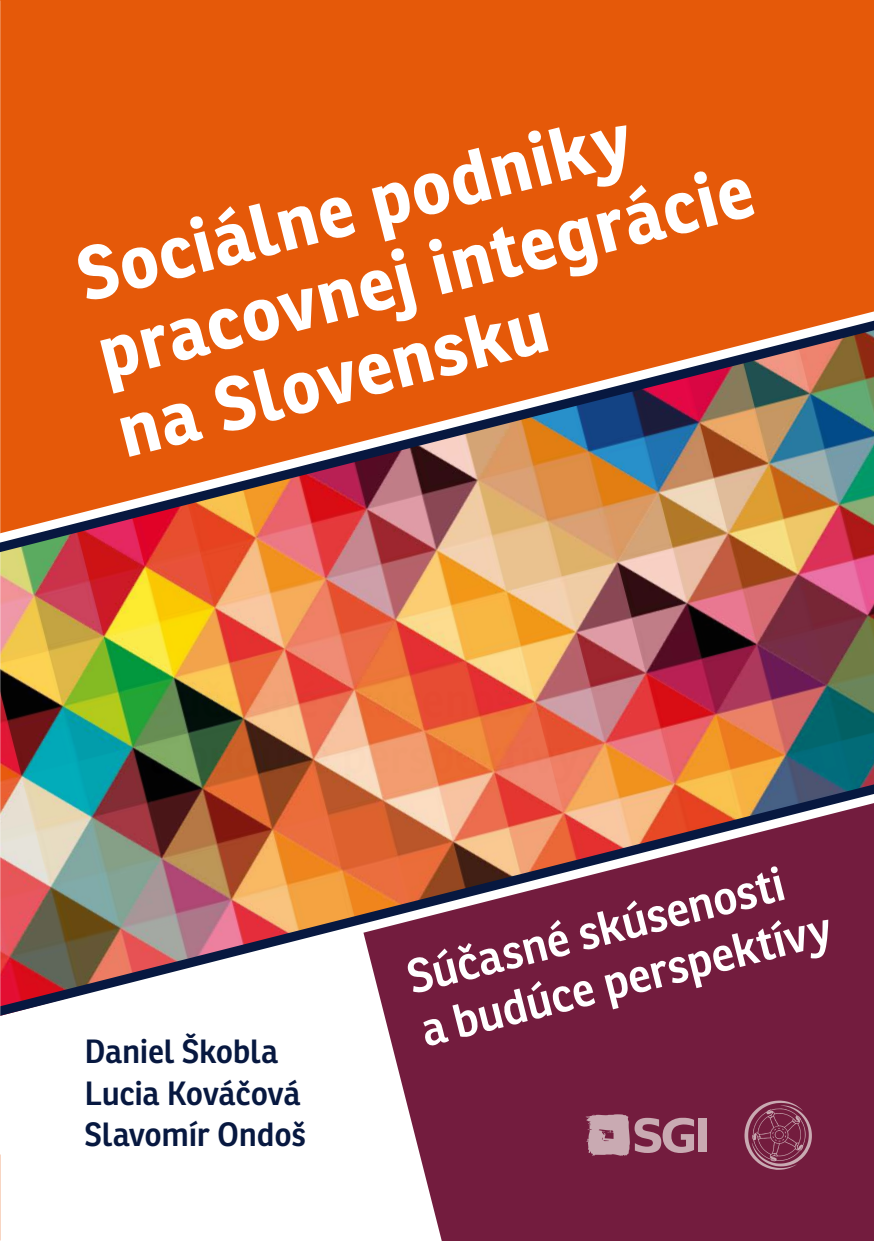
<style>
.page{position:relative;width:874px;height:1241px;background:#fff}
.page>*{position:absolute;margin:0;border:0;box-sizing:border-box;transform-origin:0 0}
.t1{font:700 73.15px/80.5px "Ronnia";color:#fff}
.t2{font:600 46.55px/54.4px "Ronnia";color:#fff}
.t3{font:600 32.55px/41.1px "Ronnia";letter-spacing:-.01em;color:#071840}
</style>
<div class="page">
<div style="left:0;top:0;width:873px;height:320px;background:#e55909"></div>
<div style="left:384px;top:1015px;width:489px;height:225px;background:#731c3e"></div>
<img style="left:0;top:552px;width:873px;height:232px">
<img style="left:0;top:784px;width:873px;height:231px">
<img style="left:0;top:320px;width:873px;height:232px">
<svg style="left:585px;top:1114px;width:108px;height:41px;background:#a77284"></svg>
<div style="left:698px;top:1118px;width:8px;height:34px;background:#c9aab2"></div>
<svg style="left:744px;top:1100px;width:67px;height:69px;background:#873e59"></svg>
<p class="t1" style="left:69px;top:236px;width:674px;rotate:-14deg">Sociálne podniky pracovnej integrácie na Slovensku</p>
<p class="t3" style="left:84px;top:1030px;width:223px">Daniel Škobla<br>Lucia Kováčová<br>Slavomír Ondoš</p>
<p class="t2" style="left:401px;top:950px;width:423px;rotate:-14deg">Súčasné skúsenosti a budúce perspektívy</p>
</div>
